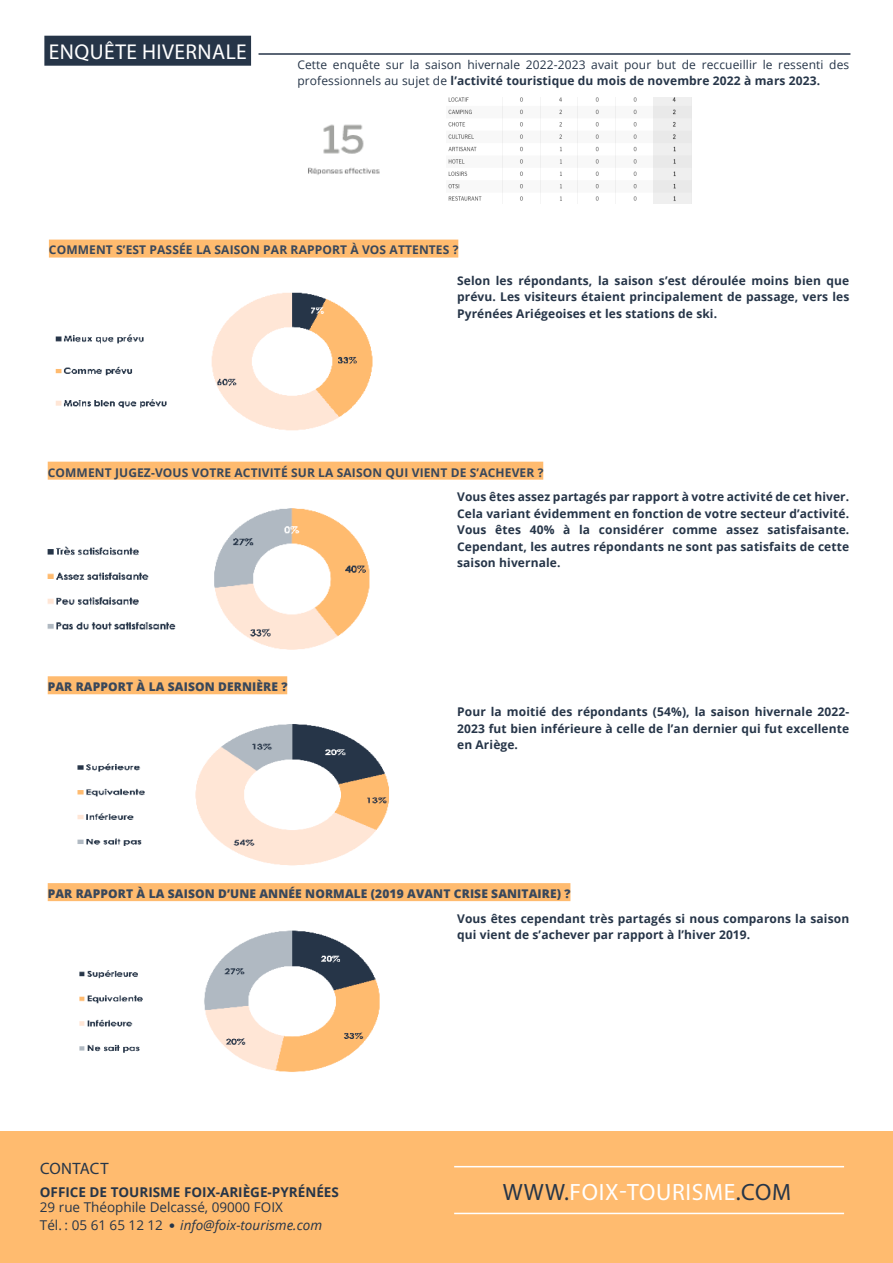
<style>
.page{position:relative;width:893px;height:1263px;background:#fff}
.page>*{position:absolute;margin:0;border:0;box-sizing:border-box;transform-origin:0 0}
.t1{font:23.7px "Myriad Pro";letter-spacing:.03em;color:#fff}
.t2{font:21.45px "Myriad Pro";letter-spacing:.02em;color:#fff}
.t3{font:16.5px "Myriad Pro";letter-spacing:.01em;color:#263548}
.t4{font:13.5px/18px "Open Sans";color:#263548}
.t5{font:700 13.5px "Open Sans";color:#263548}
.t6{font:italic 13.5px "Open Sans";color:#263548}
.t7{font:700 12px/16.5px "Open Sans";letter-spacing:.01em;color:#263548;text-align:justify}
.t8{font:12px/16.5px "Open Sans";letter-spacing:.01em;color:#263548}
.t9{font:700 12px "Open Sans";letter-spacing:.01em;color:#38475b}
.t10{font:800 12px "Open Sans";letter-spacing:.01em;color:#38475b}
.s1{font-weight:700}
.s2{color:#263548}
</style>
<div class="page">
<div style="left:0;top:1131px;width:893px;height:132px;background:#ffbb6f"></div>
<div style="left:44px;top:36px;width:207px;height:30px;background:#263548"></div>
<hr style="left:454px;top:1166px;width:390px;height:1px;background:#fff">
<hr style="left:454px;top:1213px;width:390px;height:1px;background:#fff">
<hr style="left:259px;top:53px;width:591px;height:2px;background:#263548">
<div style="left:49px;top:240px;width:409px;height:18px;background:#ffbb6f"></div>
<img style="left:55px;top:292px;width:318px;height:139px">
<div style="left:48px;top:462px;width:495px;height:18px;background:#ffbb6f"></div>
<img style="left:48px;top:508px;width:322px;height:142px">
<div style="left:48px;top:676px;width:239px;height:18px;background:#ffbb6f"></div>
<img style="left:77px;top:724px;width:312px;height:142px">
<img style="left:448px;top:97px;width:243px;height:107px">
<img style="left:308px;top:124px;width:72px;height:51px">
<div style="left:48px;top:883px;width:522px;height:18px;background:#ffbb6f"></div>
<img style="left:79px;top:930px;width:301px;height:142px">
<h2 class="t2" style="left:49px;top:38px;width:199px">ENQUÊTE HIVERNALE</h2>
<p class="t8" style="left:297px;top:56px;width:553px">Cette enquête sur la saison hivernale 2022-2023 avait pour but de reccueillir le ressenti des professionnels au sujet de <span class="s1">l’activité touristique du mois de novembre 2022 à mars 2023.</span></p>
<p class="t9" style="left:49px;top:242px;width:411px">COMMENT S’EST PASSÉE LA SAISON PAR RAPPORT À VOS ATTENTES ?</p>
<p class="t7" style="left:457px;top:272px;width:394px">Selon les répondants, la saison s’est déroulée moins bien que prévu. Les visiteurs étaient principalement de passage, vers les Pyrénées Ariégeoises et les stations de ski.</p>
<p class="t9" style="left:48px;top:464px;width:497px">COMMENT JUGEZ-VOUS VOTRE ACTIVITÉ SUR LA SAISON QUI VIENT DE S’ACHEVER ?</p>
<p class="t7" style="left:457px;top:488px;width:394px">Vous êtes assez partagés par rapport à votre activité de cet hiver.<br>Cela variant évidemment en fonction de votre secteur d’activité.<br>Vous êtes 40% à la considérer comme assez satisfaisante.<br>Cependant, les autres répondants ne sont pas satisfaits de cette saison hivernale.</p>
<p class="t10" style="left:48px;top:678px;width:241px">PAR RAPPORT À LA SAISON DERNIÈRE ?</p>
<p class="t7" style="left:457px;top:703px;width:394px">Pour la moitié des répondants (54%), la saison hivernale 2022- 2023 fut bien inférieure à celle de l’an dernier qui fut excellente en Ariège.</p>
<p class="t10" style="left:48px;top:884px;width:524px">PAR RAPPORT À LA SAISON D’UNE ANNÉE NORMALE (2019 AVANT CRISE SANITAIRE) ?</p>
<h3 class="t3" style="left:40px;top:1158px;width:70px">CONTACT</h3>
<p class="t5" style="left:40px;top:1183px;width:300px">OFFICE DE TOURISME FOIX-ARIÈGE-PYRÉNÉES</p>
<p class="t4" style="left:40px;top:1198px;width:244px">29 rue Théophile Delcassé, 09000 FOIX<br>Tél. : 05 61 65 12 12</p>
<p class="t6" style="left:170px;top:1216px;width:154px">■ info@foix-tourisme.com</p>
<p class="t7" style="left:457px;top:910px;width:394px">Vous êtes cependant très partagés si nous comparons la saison qui vient de s’achever par rapport à l’hiver 2019.</p>
<h1 class="t1" style="left:503px;top:1177px;width:290px"><span class="s2">WWW.</span>FOIX-TOURISME<span class="s2">.COM</span></h1>
</div>
